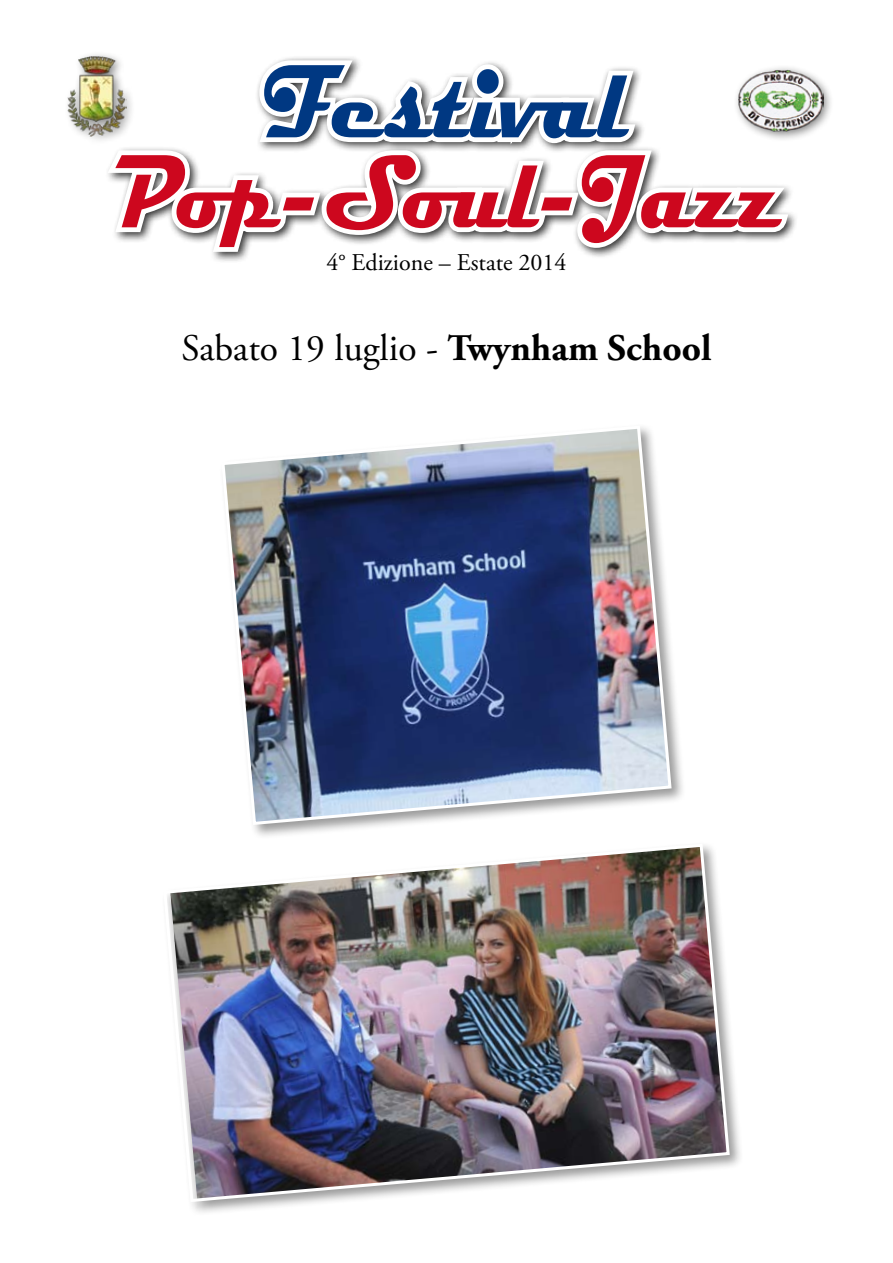
<style>
.page{position:relative;width:893px;height:1263px;background:#fff}
.page>*{position:absolute;margin:0;border:0;box-sizing:border-box;transform-origin:0 0}
.t1{font:700 105px "Magneto";color:#cd071e;scale:.8 1}
.t2{font:700 105px "Magneto";color:#003882;scale:.8 1}
.t3{font:37.5px "Adobe Garamond Pro";color:#000}
.t4{font:24px "Adobe Garamond Pro";color:#000}
.s1{font-weight:700}
</style>
<div class="page">
<svg style="left:115px;top:57px;width:679px;height:204px"></svg>
<div style="left:732px;top:63px;width:134px;height:104px;background:#000;opacity:.5"></div>
<img style="left:738px;top:69px;width:85px;height:63px">
<div style="left:60px;top:50px;width:113px;height:140px;background:#000;opacity:.5"></div>
<img style="left:65px;top:55px;width:61px;height:81px">
<div style="left:218px;top:422px;width:475px;height:424px;background:#000;opacity:.4"></div>
<img style="left:220px;top:424px;width:453px;height:403px">
<div style="left:160px;top:840px;width:592px;height:383px;background:#fff"></div>
<img style="left:167px;top:845px;width:564px;height:359px">
<h1 class="t2" style="left:264px;top:42px;width:457px">Festival</h1>
<h1 class="t1" style="left:111px;top:132px;width:840px">Pop-Soul-Jazz</h1>
<p class="t4" style="left:326px;top:248px;width:242px">4° Edizione – Estate 2014</p>
<p class="t3" style="left:181px;top:325px;width:532px">Sabato 19 luglio - <span class="s1">Twynham School</span></p>
</div>
